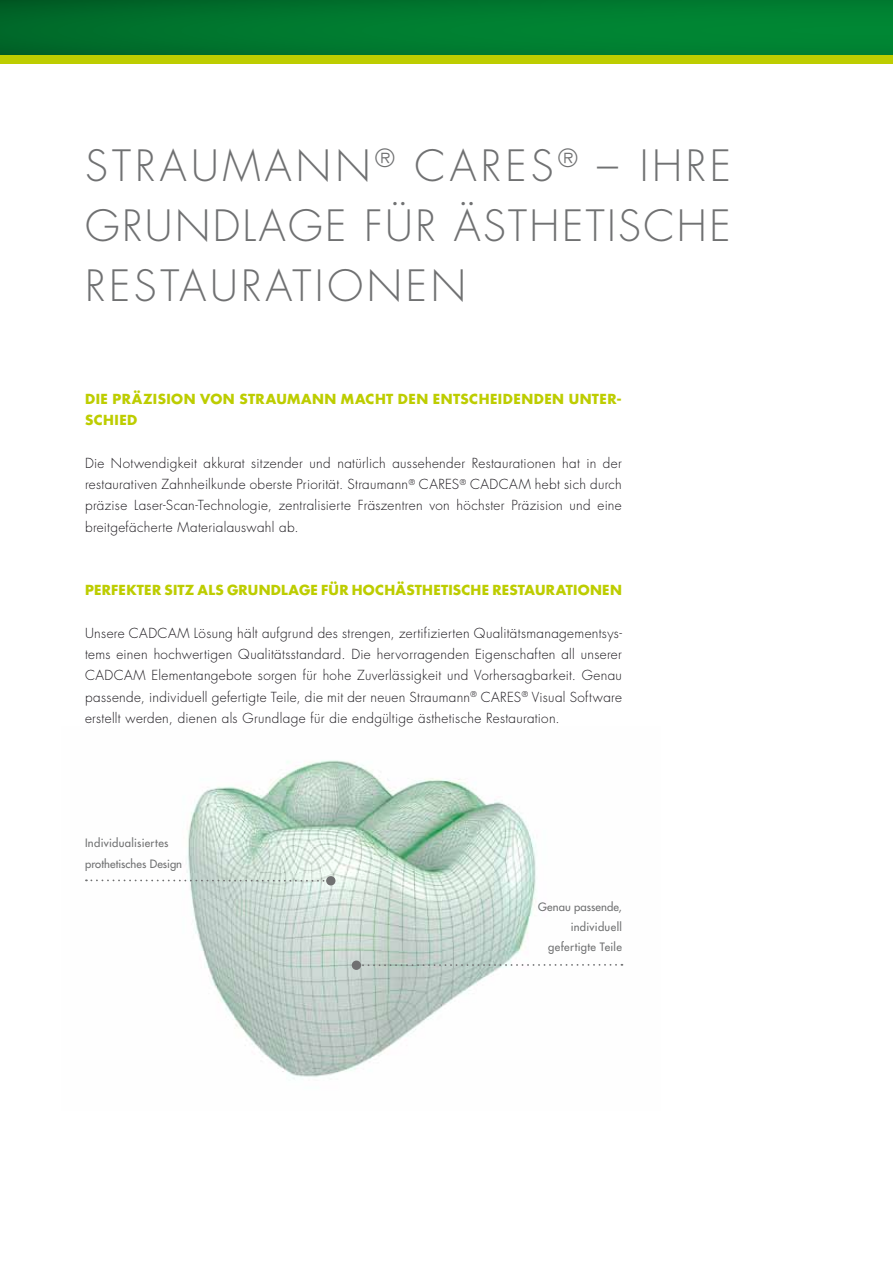
<style>
.page{position:relative;width:893px;height:1263px;background:#fff}
.page>*{position:absolute;margin:0;border:0;box-sizing:border-box;transform-origin:0 0}
.t1{font:300 42px/60px "Futura LT";letter-spacing:.055em;color:#707172;text-align:justify}
.t2{font:300 13.5px/21.3px "Futura LT";letter-spacing:.02em;color:#1a171c;text-align:justify}
.t3{font:700 13.5px/21.3px "Futura LT";letter-spacing:.025em;color:#bdcd00}
.t4{font:11.25px/20.2px "Futura LT";letter-spacing:.02em;color:#707172}
</style>
<div class="page">
<img style="left:85px;top:760px;width:539px;height:319px">
<svg style="left:86px;top:879px;width:240px;height:3px"></svg>
<div style="left:326px;top:876px;width:9px;height:9px;background:#707172;border-radius:50%"></div>
<svg style="left:361px;top:964px;width:261px;height:2px"></svg>
<div style="left:352px;top:960px;width:9px;height:10px;background:#707172;border-radius:50%"></div>
<div style="left:0;top:0;width:893px;height:59px;background:linear-gradient(to right,#00692a,#008934)"></div>
<div style="left:0;top:55px;width:893px;height:9px;background:#bdcd00"></div>
<h1 class="t1" style="left:85px;top:137px;width:648px">STRAUMANN<sup>®</sup> CARES<sup>®</sup> – IHRE GRUNDLAGE FÜR ÄSTHETISCHE RESTAURATIONEN</h1>
<p class="t3" style="left:85px;top:388px;width:538px">DIE PRÄZISION VON STRAUMANN MACHT DEN ENTSCHEIDENDEN UNTER-<br>SCHIED</p>
<p class="t2" style="left:85px;top:453px;width:538px">Die Notwendigkeit akkurat sitzender und natürlich aussehender Restaurationen hat in der restaurativen Zahnheilkunde oberste Priorität. Straumann<sup>®</sup> CARES<sup>®</sup> CADCAM hebt sich durch präzise Laser-Scan-Technologie, zentralisierte Fräszentren von höchster Präzision und eine breitgefächerte Materialauswahl ab.</p>
<p class="t3" style="left:85px;top:579px;width:538px">PERFEKTER SITZ ALS GRUNDLAGE FÜR HOCHÄSTHETISCHE RESTAURATIONEN</p>
<p class="t2" style="left:85px;top:623px;width:538px">Unsere CADCAM Lösung hält aufgrund des strengen, zertifizierten Qualitätsmanagementsys&shy;tems einen hochwertigen Qualitätsstandard. Die hervorragenden Eigenschaften all unserer CADCAM Elementangebote sorgen für hohe Zuverlässigkeit und Vorhersagbarkeit. Genau passende, individuell gefertigte Teile, die mit der neuen Straumann<sup>®</sup> CARES<sup>®</sup> Visual Software erstellt werden, dienen als Grundlage für die endgültige ästhetische Restauration.</p>
<p class="t4" style="left:85px;top:833px;width:99px">Individualisiertes prothetisches Design</p>
<p class="t4" style="left:538px;top:896px;width:85px;text-align:right">Genau passende, individuell gefertigte Teile</p>
</div>
